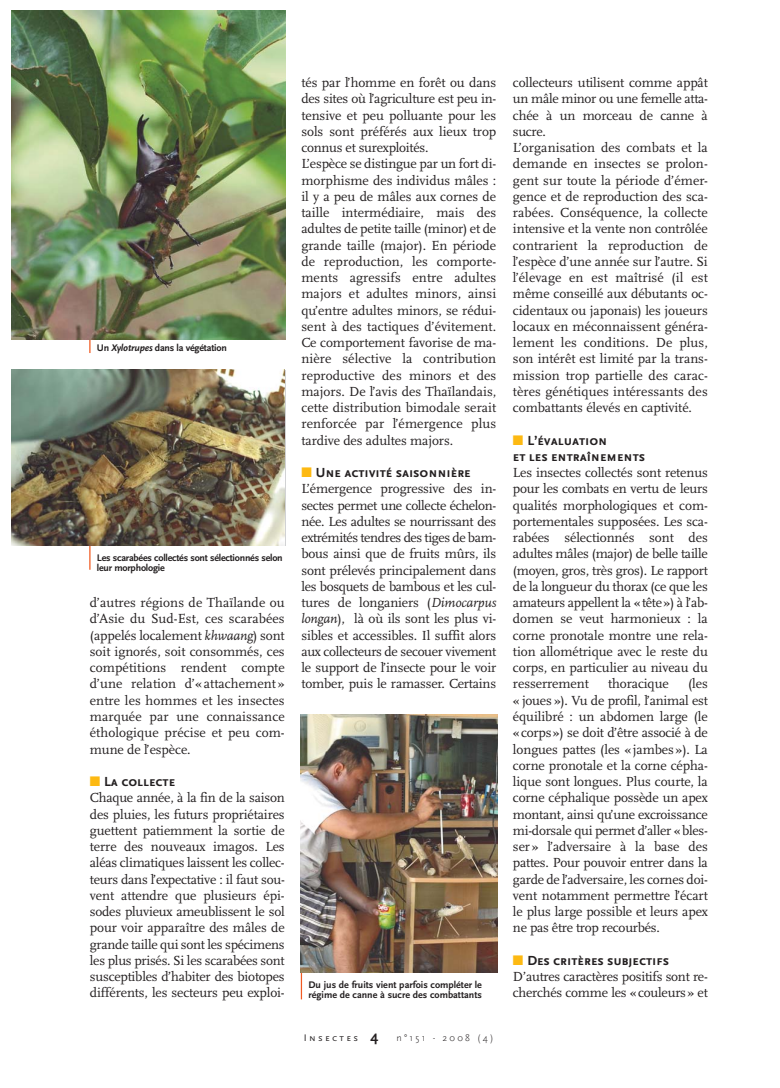
<style>
.page{position:relative;width:780px;height:1088px;background:#fff}
.page>*{position:absolute;margin:0;border:0;box-sizing:border-box;transform-origin:0 0}
.t1{font:13.75px/16.2px "Scala";letter-spacing:-.005em;color:#231f20;text-align:justify}
.t2{font:700 13.75px/16.2px "Scala Sans Caps";letter-spacing:-.005em;color:#231f20}
.t3{font:700 10px/10px "Scala Sans";letter-spacing:-.025em;color:#231f20}
.t4{font:700 10px/10px "Scala Sans";color:#231f20}
.t5{font:300 10px "Scala Sans";letter-spacing:.22em;color:#231f20}
.s1{font-style:italic}
.s2{color:#fdb912}
.s3{font-family:"Scala Sans Caps";font-weight:400}
.s4{font-weight:700;font-size:15px}
</style>
<div class="page">
<hr style="left:89px;top:538px;width:1px;height:32px;background:#f15a22">
<img style="left:11px;top:370px;width:273px;height:176px">
<hr style="left:301px;top:963px;width:1px;height:36px;background:#f15a22">
<img style="left:300px;top:715px;width:197px;height:257px">
<svg style="left:89px;top:339px;width:1px;height:14px"></svg>
<img style="left:11px;top:11px;width:275px;height:328px">
<p class="t3" style="left:97px;top:344px;width:131px">Un <span class="s1">Xylotrupes</span> dans la végétation</p>
<p class="t3" style="left:97px;top:553px;width:187px">Les scarabées collectés sont sélectionnés selon leur morphologie</p>
<p class="t1" style="left:90px;top:596px;width:196px">d’autres régions de Thaïlande ou d’Asie du Sud-Est, ces scarabées (appelés localement <span class="s1">khwaang</span>) sont soit ignorés, soit consommés, ces compétitions rendent compte d’une relation d’« attachement » entre les hommes et les insectes marquée par une connaissance éthologique précise et peu com&shy;mune de l’espèce.</p>
<p class="t2" style="left:90px;top:773px;width:87px"><span class="s2">■</span> La collecte</p>
<p class="t1" style="left:90px;top:791px;width:196px">Chaque année, à la fin de la saison des pluies, les futurs propriétaires guettent patiemment la sortie de terre des nouveaux imagos. Les aléas climatiques laissent les collec&shy;teurs dans l’expectative : il faut sou&shy;vent attendre que plusieurs épi&shy;sodes pluvieux ameublissent le sol pour voir apparaître des mâles de grande taille qui sont les spécimens les plus prisés. Si les scarabées sont susceptibles d’habiter des biotopes différents, les secteurs peu exploi-</p>
<p class="t1" style="left:301px;top:76px;width:196px;text-align:left">tés par l’homme en forêt ou dans des sites où l’agriculture est peu in&shy;tensive et peu polluante pour les sols sont préférés aux lieux trop connus et surexploités.<br>L’espèce se distingue par un fort di&shy;morphisme des individus mâles : il y a peu de mâles aux cornes de taille intermédiaire, mais des adultes de petite taille (minor) et de grande taille (major). En période de reproduction, les comporte&shy;ments agressifs entre adultes majors et adultes minors, ainsi qu’entre adultes minors, se rédui&shy;sent à des tactiques d’évitement.<br>Ce comportement favorise de ma&shy;nière sélective la contribution reproductive des minors et des majors. De l’avis des Thaïlandais, cette distribution bimodale serait renforcée par l’émergence plus tardive des adultes majors.</p>
<p class="t2" style="left:301px;top:464px;width:171px"><span class="s2">■</span> Une activité saisonnière</p>
<p class="t1" style="left:301px;top:482px;width:196px">L’émergence progressive des in&shy;sectes permet une collecte échelon&shy;née. Les adultes se nourrissant des extrémités tendres des tiges de bam&shy;bous ainsi que de fruits mûrs, ils sont prélevés principalement dans les bosquets de bambous et les cul&shy;tures de longaniers (<span class="s1">Dimocarpus longan</span>), là où ils sont les plus vi&shy;sibles et accessibles. Il suffit alors aux collecteurs de secouer vivement le support de l’insecte pour le voir tomber, puis le ramasser. Certains</p>
<p class="t4" style="left:308px;top:980px;width:175px">Du jus de fruits vient parfois compléter le régime de canne à sucre des combattants</p>
<p class="t5" style="left:304px;top:1033px;width:191px"><span class="s3">Insectes</span> <span class="s4">4</span> n°151 - 2008 (4)</p>
<p class="t1" style="left:513px;top:76px;width:196px;text-align:left">collecteurs utilisent comme appât un mâle minor ou une femelle atta&shy;chée à un morceau de canne à sucre.<br>L’organisation des combats et la demande en insectes se prolon&shy;gent sur toute la période d’émer&shy;gence et de reproduction des sca&shy;rabées. Conséquence, la collecte intensive et la vente non contrôlée contrarient la reproduction de l’espèce d’une année sur l’autre. Si l’élevage en est maîtrisé (il est même conseillé aux débutants oc&shy;cidentaux ou japonais) les joueurs locaux en méconnaissent généra&shy;lement les conditions. De plus, son intérêt est limité par la trans&shy;mission trop partielle des carac&shy;tères génétiques intéressants des combattants élevés en captivité.</p>
<p class="t2" style="left:513px;top:432px;width:134px"><span class="s2">■</span> L’évaluation<br>et les entraînements</p>
<p class="t1" style="left:513px;top:466px;width:196px">Les insectes collectés sont retenus pour les combats en vertu de leurs qualités morphologiques et com&shy;portementales supposées. Les sca&shy;rabées sélectionnés sont des adultes mâles (major) de belle taille (moyen, gros, très gros). Le rapport de la longueur du thorax (ce que les amateurs appellent la «tête») à l’ab&shy;domen se veut harmonieux : la corne pronotale montre une rela&shy;tion allométrique avec le reste du corps, en particulier au niveau du resserrement</p>
<p class="t1" style="left:513px;top:677px;width:196px;text-indent:175px">(les « joues »). Vu de profil, l’animal est équilibré : un abdomen large (le «corps») se doit d’être associé à de longues pattes (les «jambes»). La corne pronotale et la corne cépha&shy;lique sont longues. Plus courte, la corne céphalique possède un apex montant, ainsi qu’une excroissance mi-dorsale qui permet d’aller «bles&shy;ser» l’adversaire à la base des pattes. Pour pouvoir entrer dans la garde de l’adversaire, les cornes doi&shy;vent notamment permettre l’écart le plus large possible et leurs apex ne pas être trop recourbés.</p>
<p class="t2" style="left:513px;top:952px;width:158px"><span class="s2">■</span> Des critères subjectifs</p>
<p class="t1" style="left:513px;top:969px;width:196px">D’autres caractères positifs sont re&shy;cherchés comme les «couleurs» et</p>
<p class="t1" style="left:608px;top:677px;width:62px">thoracique</p>
</div>
